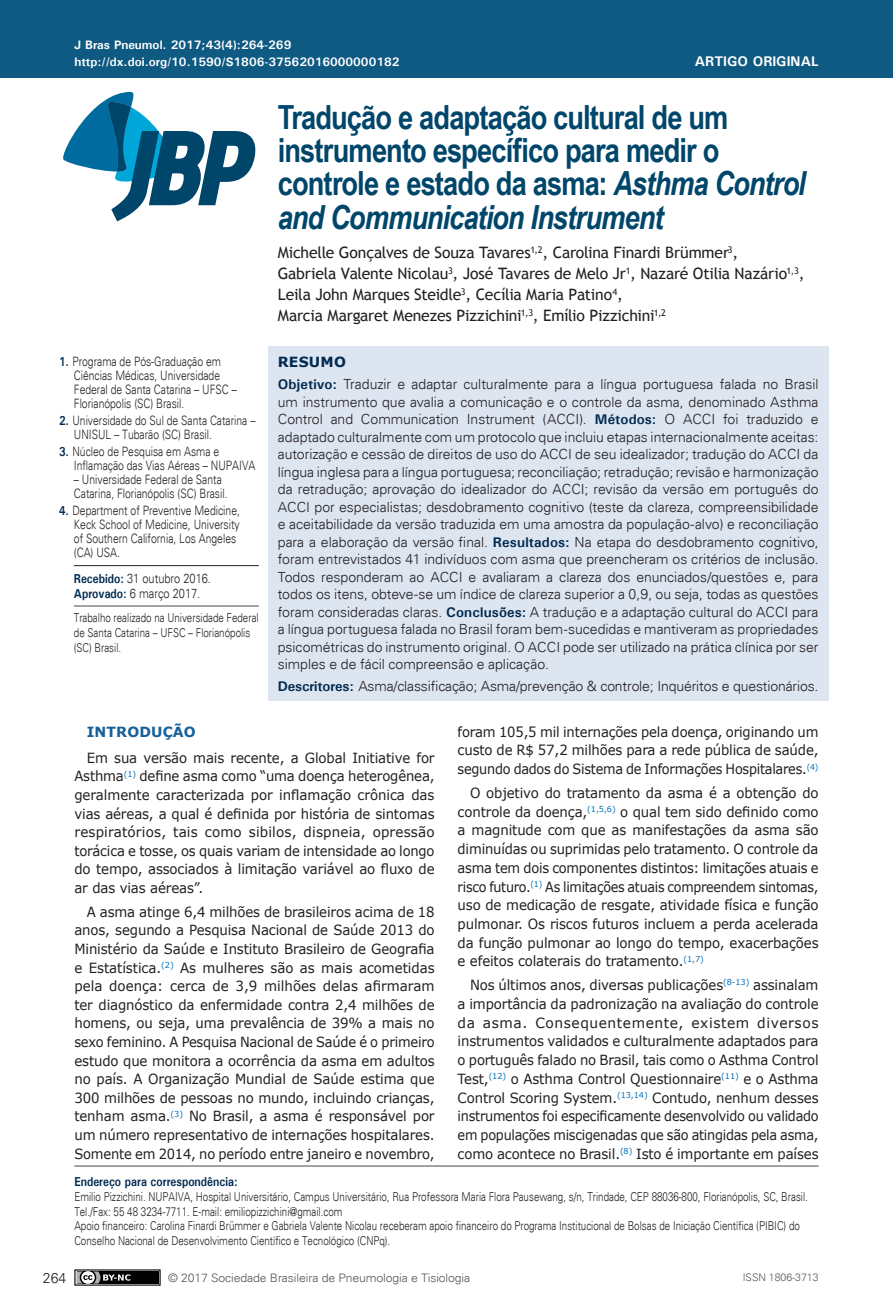
<style>
.page{position:relative;width:893px;height:1315px;background:#fff}
.page>*{position:absolute;margin:0;border:0;box-sizing:border-box;transform-origin:0 0}
.Título{font:700 33.25px/33.2px "Arial Narrow";letter-spacing:-.025em;color:#00466b}
.Autores{font:15.75px/21px "Trebuchet MS";letter-spacing:-.015em;color:#231f20}
.Corpo_PT{font:14px/18.6px "Verdana";letter-spacing:-.01em;color:#231f20;text-align:justify;scale:.95 1}
.Resumo{font:300 14px/17.5px "Univers";color:#231f20;text-align:justify}
.Corpo_PT-2{font:14px/18.7px "Verdana";letter-spacing:-.01em;color:#231f20;text-align:justify;scale:.94 1}
.Palavras_chave{font:300 14px "Univers";letter-spacing:-.01em;color:#231f20}
.t1{font:700 14px "Univers";color:#fff}
.Sub_1{font:700 14px "Verdana";letter-spacing:.01em;color:#15609a}
.Título_Resumo{font:700 14px "Verdana";letter-spacing:.015em;color:#012a50}
.Instituições{font:300 12.95px/14px "Univers";color:#231f20;scale:.8 1}
.Endereço_Corresp{font:700 12.95px "Univers";color:#012a50;scale:.85 1}
.Recebido{font:300 12.95px "Univers";color:#231f20;scale:.85 1}
.Aprovado{font:300 12.95px "Univers";color:#231f20;scale:.85 1}
.End_2{font:300 12.25px/14.7px "Univers";color:#231f20;scale:.8 1}
.Trab_realizado{font:300 12.25px/14.7px "Univers";color:#231f20;scale:.8 1}
.cabeçalho{font:700 12.25px "Univers";color:#fff}
.t2{font:300 11.72px "Univers";letter-spacing:-.01em;color:#57585a;scale:1.04 1}
.t3{font:300 10.5px "Univers";color:#57585a}
.s1{font-weight:700;color:#012a50}
.s2{font-style:italic}
</style>
<div class="page">
<div style="left:0;top:0;width:893px;height:78px;background:#0f5a82"></div>
<svg style="left:63px;top:91px;width:193px;height:130px"></svg>
<svg style="left:76px;top:1271px;width:83px;height:12px"></svg>
<div style="left:74px;top:1269px;width:87px;height:16px;border:1px solid #000"></div>
<div style="left:77px;top:1271px;width:81px;height:12px;background:#000"></div>
<svg style="left:77px;top:1271px;width:53px;height:12px"></svg>
<div style="left:268px;top:346px;width:560px;height:355px;background:#dde5f1"></div>
<hr style="left:74px;top:1165px;width:745px;height:1px;background:#454647">
<hr style="left:74px;top:565px;width:185px;height:1px;background:#231f20">
<hr style="left:74px;top:605px;width:185px;height:1px;background:#454647">
<p class="cabeçalho" style="left:74px;top:38px;width:218px">J Bras Pneumol. 2017;43(4):264-269</p>
<p class="cabeçalho" style="left:74px;top:54px;width:327px">http://dx.doi.org/10.1590/S1806-37562016000000182</p>
<p class="t1" style="left:695px;top:52px;width:125px">ARTIGO ORIGINAL</p>
<p class="Instituições" style="left:74px;top:354px;width:205px;text-indent:-15px"><span class="s1">1.</span> Programa de Pós-Graduação em<br>Ciências Médicas, Universidade<br>Federal de Santa Catarina – UFSC –<br>Florianópolis (SC) Brasil.</p>
<p class="Instituições" style="left:74px;top:413px;width:229px;text-indent:-15px"><span class="s1">2.</span> Universidade do Sul de Santa Catarina –<br>UNISUL – Tubarão (SC) Brasil.</p>
<p class="Instituições" style="left:74px;top:444px;width:228px;text-indent:-15px"><span class="s1">3.</span> Núcleo de Pesquisa em Asma e<br>Inflamação das Vias Aéreas – NUPAIVA</p>
<p class="Instituições" style="left:74px;top:472px;width:194px">– Universidade Federal de Santa<br>Catarina, Florianópolis (SC) Brasil.</p>
<p class="Instituições" style="left:74px;top:503px;width:209px;text-indent:-15px"><span class="s1">4.</span> Department of Preventive Medicine,<br>Keck School of Medicine, University of Southern California, Los Angeles (CA) USA.</p>
<p class="Recebido" style="left:74px;top:570px;width:163px"><span class="s1">Recebido:</span> 31 outubro 2016.</p>
<p class="Aprovado" style="left:74px;top:585px;width:150px"><span class="s1">Aprovado:</span> 6 março 2017.</p>
<p class="Trab_realizado" style="left:74px;top:610px;width:233px">Trabalho realizado na Universidade Federal de Santa Catarina – UFSC – Florianópolis (SC) Brasil.</p>
<p class="Título" style="left:278px;top:99px;width:530px">Tradução e adaptação cultural de um instrumento específico para medir o controle e estado da asma: <span class="s2">Asthma Control and Communication Instrument</span></p>
<p class="Autores" style="left:278px;top:243px;width:528px">Michelle Gonçalves de Souza Tavares<sup>1,2</sup>, Carolina Finardi Brümmer<sup>3</sup>,<br>Gabriela Valente Nicolau<sup>3</sup>, José Tavares de Melo Jr<sup>1</sup>, Nazaré Otilia Nazário<sup>1,3</sup>, Leila John Marques Steidle<sup>3</sup>, Cecília Maria Patino<sup>4</sup>,<br>Marcia Margaret Menezes Pizzichini<sup>1,3</sup>, Emílio Pizzichini<sup>1,2</sup></p>
<p class="Título_Resumo" style="left:278px;top:352px;width:70px">RESUMO</p>
<p class="Resumo" style="left:278px;top:376px;width:542px"><span class="s1">Objetivo:</span> Traduzir e adaptar culturalmente para a língua portuguesa falada no Brasil um instrumento que avalia a comunicação e o controle da asma, denominado Asthma Control and Communication Instrument (ACCI). <span class="s1">Métodos:</span> O ACCI foi traduzido e adaptado culturalmente com um protocolo que incluiu etapas internacionalmente aceitas: autorização e cessão de direitos de uso do ACCI de seu idealizador; tradução do ACCI da língua inglesa para a língua portuguesa; reconciliação; retradução; revisão e harmonização da retradução; aprovação do idealizador do ACCI; revisão da versão em português do ACCI por especialistas; desdobramento cognitivo (teste da clareza, compreensibilidade e aceitabilidade da versão traduzida em uma amostra da população-alvo) e reconciliação para a elaboração da versão final. <span class="s1">Resultados:</span> Na etapa do desdobramento cognitivo, foram entrevistados 41 indivíduos com asma que preencheram os critérios de inclusão.<br>Todos responderam ao ACCI e avaliaram a clareza dos enunciados/questões e, para todos os itens, obteve-se um índice de clareza superior a 0,9, ou seja, todas as questões foram consideradas claras. <span class="s1">Conclusões:</span> A tradução e a adaptação cultural do ACCI para a língua portuguesa falada no Brasil foram bem-sucedidas e mantiveram as propriedades psicométricas do instrumento original. O ACCI pode ser utilizado na prática clínica por ser simples e de fácil compreensão e aplicação.</p>
<p class="Palavras_chave" style="left:278px;top:678px;width:542px"><span class="s1">Descritores:</span> Asma/classificação; Asma/prevenção &amp; controle; Inquéritos e questionários.</p>
<p class="Sub_1" style="left:87px;top:721px;width:111px">INTRODUÇÃO</p>
<p class="Corpo_PT" style="left:74px;top:748px;width:381px;text-indent:12px">Em sua versão mais recente, a Global Initiative for Asthma<sup>(1)</sup> define asma como “uma doença heterogênea, geralmente caracterizada por inflamação crônica das vias aéreas, a qual é definida por história de sintomas respiratórios, tais como sibilos, dispneia, opressão torácica e tosse, os quais variam de intensidade ao longo do tempo, associados à limitação variável ao fluxo de ar das vias aéreas”.</p>
<p class="Corpo_PT" style="left:74px;top:902px;width:381px;text-indent:12px">A asma atinge 6,4 milhões de brasileiros acima de 18 anos, segundo a Pesquisa Nacional de Saúde 2013 do Ministério da Saúde e Instituto Brasileiro de Geografia e Estatística.<sup>(2)</sup> As mulheres são as mais acometidas pela doença: cerca de 3,9 milhões delas afirmaram ter diagnóstico da enfermidade contra 2,4 milhões de homens, ou seja, uma prevalência de 39% a mais no sexo feminino. A Pesquisa Nacional de Saúde é o primeiro estudo que monitora a ocorrência da asma em adultos no país. A Organização Mundial de Saúde estima que 300 milhões de pessoas no mundo, incluindo crianças, tenham asma.<sup>(3)</sup> No Brasil, a asma é responsável por um número representativo de internações hospitalares.<br>Somente em 2014, no período entre janeiro e novembro,</p>
<p class="Corpo_PT-2" style="left:458px;top:722px;width:385px">foram 105,5 mil internações pela doença, originando um custo de R$ 57,2 milhões para a rede pública de saúde, segundo dados do Sistema de Informações Hospitalares.<sup>(4)</sup></p>
<p class="Corpo_PT" style="left:458px;top:783px;width:381px;text-indent:12px">O objetivo do tratamento da asma é a obtenção do controle da doença,<sup>(1,5,6)</sup> o qual tem sido definido como a magnitude com que as manifestações da asma são diminuídas ou suprimidas pelo tratamento. O controle da asma tem dois componentes distintos: limitações atuais e risco futuro.<sup>(1)</sup> As limitações atuais compreendem sintomas, uso de medicação de resgate, atividade física e função pulmonar. Os riscos futuros incluem a perda acelerada da função pulmonar ao longo do tempo, exacerbações e efeitos colaterais do tratamento.<sup>(1,7)</sup></p>
<p class="Corpo_PT" style="left:458px;top:975px;width:381px;text-indent:12px">Nos últimos anos, diversas publicações<sup>(8-13)</sup> assinalam a importância da padronização na avaliação do controle da asma. Consequentemente, existem diversos instrumentos validados e culturalmente adaptados para o português falado no Brasil, tais como o Asthma Control Test,<sup>(12)</sup> o Asthma Control Questionnaire<sup>(11)</sup> e o Asthma Control Scoring System.<sup>(13,14)</sup> Contudo, nenhum desses instrumentos foi especificamente desenvolvido ou validado em populações miscigenadas que são atingidas pela asma, como acontece no Brasil.<sup>(8)</sup> Isto é importante em países</p>
<p class="Endereço_Corresp" style="left:74px;top:1173px;width:194px">Endereço para correspondência:</p>
<p class="End_2" style="left:74px;top:1189px;width:918px">Emilio Pizzichini. NUPAIVA, Hospital Universitário, Campus Universitário, Rua Professora Maria Flora Pausewang, s/n, Trindade, CEP 88036-800, Florianópolis, SC, Brasil.</p>
<p class="End_2" style="left:74px;top:1204px;width:337px">Tel./Fax: 55 48 3234-7711. E-mail: emiliopizzichini@gmail.com</p>
<p class="End_2" style="left:74px;top:1218px;width:908px">Apoio financeiro: Carolina Finardi Brümmer e Gabriela Valente Nicolau receberam apoio financeiro do Programa Institucional de Bolsas de Iniciação Científica (PIBIC) do<br>Conselho Nacional de Desenvolvimento Científico e Tecnológico (CNPq).</p>
<p class="Resumo" style="left:43px;top:1269px;width:25px">264</p>
<p class="t2" style="left:168px;top:1270px;width:292px">© 2017 Sociedade Brasileira de Pneumologia e Tisiologia</p>
<p class="t3" style="left:743px;top:1271px;width:77px">ISSN 1806-3713</p>
</div>
